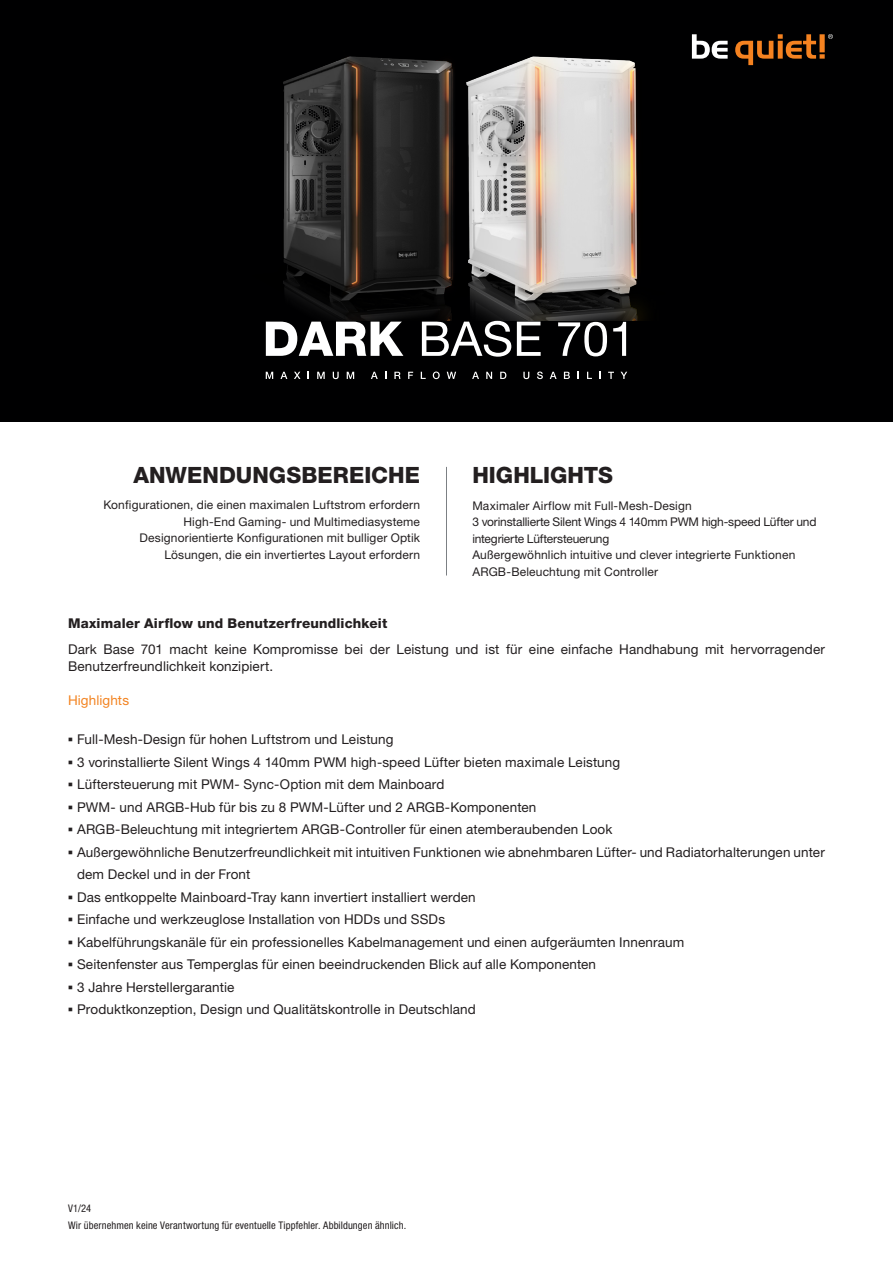
<style>
.page{position:relative;width:893px;height:1263px;background:#fff}
.page>*{position:absolute;margin:0;border:0;box-sizing:border-box;transform-origin:0 0}
.t1{font:800 22.5px "Helvetica Neue LT Pro";letter-spacing:.005em;color:#231f20}
.t2{font:13.5px/17.2px "Helvetica Neue LT Pro";letter-spacing:.01em;color:#231f20}
.t3{font:800 13.5px "Helvetica Neue LT Pro";letter-spacing:.01em;color:#231f20}
.t4{font:13.5px "Helvetica Neue LT Pro";letter-spacing:.01em;color:#f38422}
.t5{font:12px/16.5px "Helvetica Neue LT Pro";letter-spacing:.01em;color:#231f20}
.t6{font:condensed 10.5px/17.2px "Helvetica Neue LT Pro";letter-spacing:.01em;color:#231f20}
.s1{font-family:"Franklin Gothic";font-weight:500}
</style>
<div class="page">
<div style="left:0;top:0;width:893px;height:422px;background:#000001"></div>
<svg style="left:735px;top:34px;width:98px;height:31px"></svg>
<hr style="left:446px;top:467px;width:1px;height:108px;background:#7c8084">
<svg style="left:266px;top:322px;width:137px;height:34px"></svg>
<svg style="left:422px;top:321px;width:89px;height:36px"></svg>
<svg style="left:517px;top:322px;width:24px;height:34px"></svg>
<svg style="left:558px;top:322px;width:49px;height:34px"></svg>
<svg style="left:613px;top:322px;width:13px;height:34px"></svg>
<svg style="left:266px;top:372px;width:7px;height:7px"></svg>
<svg style="left:280px;top:372px;width:7px;height:7px"></svg>
<svg style="left:294px;top:372px;width:6px;height:7px"></svg>
<svg style="left:317px;top:372px;width:8px;height:7px"></svg>
<svg style="left:333px;top:372px;width:6px;height:7px"></svg>
<svg style="left:347px;top:372px;width:7px;height:7px"></svg>
<svg style="left:371px;top:372px;width:7px;height:7px"></svg>
<svg style="left:394px;top:372px;width:7px;height:7px"></svg>
<svg style="left:408px;top:372px;width:5px;height:7px"></svg>
<svg style="left:421px;top:372px;width:5px;height:7px"></svg>
<svg style="left:433px;top:372px;width:7px;height:7px"></svg>
<svg style="left:447px;top:372px;width:9px;height:7px"></svg>
<svg style="left:472px;top:372px;width:7px;height:7px"></svg>
<svg style="left:486px;top:372px;width:6px;height:7px"></svg>
<svg style="left:500px;top:372px;width:6px;height:7px"></svg>
<svg style="left:523px;top:372px;width:6px;height:7px"></svg>
<svg style="left:537px;top:372px;width:6px;height:7px"></svg>
<svg style="left:550px;top:372px;width:7px;height:7px"></svg>
<svg style="left:564px;top:372px;width:6px;height:7px"></svg>
<svg style="left:587px;top:372px;width:5px;height:7px"></svg>
<svg style="left:599px;top:372px;width:2px;height:7px"></svg>
<svg style="left:608px;top:372px;width:6px;height:7px"></svg>
<svg style="left:621px;top:372px;width:6px;height:7px"></svg>
<img style="left:283px;top:56px;width:104px;height:265px">
<img style="left:387px;top:34px;width:341px;height:287px">
<h1 class="t1" style="left:133px;top:462px;width:288px">ANWENDUNGSBEREICHE</h1>
<p class="t5" style="left:103px;top:496px;width:318px;text-align:right">Konfigurationen, die einen maximalen Luftstrom erfordern High-End Gaming- und Multimediasysteme Designorientierte Konfigurationen mit bulliger Optik Lösungen, die ein invertiertes Layout erfordern</p>
<h1 class="t1" style="left:472px;top:462px;width:142px">HIGHLIGHTS</h1>
<p class="t5" style="left:472px;top:497px;width:346px">Maximaler Airflow mit Full-Mesh-Design<br>3 vorinstallierte Silent Wings 4 140mm PWM high-speed Lüfter und integrierte Lüftersteuerung<br>Außergewöhnlich intuitive und clever integrierte Funktionen ARGB-Beleuchtung mit Controller</p>
<p class="t3" style="left:68px;top:615px;width:321px">Maximaler Airflow und Benutzerfreundlichkeit</p>
<p class="t2" style="left:68px;top:640px;width:758px">Dark Base 701 macht keine Kompromisse bei der Leistung und ist für eine einfache Handhabung mit hervorragender<br>Benutzerfreundlichkeit konzipiert.</p>
<p class="t4" style="left:68px;top:692px;width:63px">Highlights</p>
<p class="t2" style="left:68px;top:730px;width:327px"><span class="s1">▪</span> Full-Mesh-Design für hohen Luftstrom und Leistung</p>
<p class="t2" style="left:68px;top:753px;width:554px"><span class="s1">▪</span> 3 vorinstallierte Silent Wings 4 140mm PWM high-speed Lüfter bieten maximale Leistung</p>
<p class="t2" style="left:68px;top:775px;width:378px"><span class="s1">▪</span> Lüftersteuerung mit PWM- Sync-Option mit dem Mainboard</p>
<p class="t2" style="left:68px;top:798px;width:470px"><span class="s1">▪</span> PWM- und ARGB-Hub für bis zu 8 PWM-Lüfter und 2 ARGB-Komponenten</p>
<p class="t2" style="left:68px;top:820px;width:546px"><span class="s1">▪</span> ARGB-Beleuchtung mit integriertem ARGB-Controller für einen atemberaubenden Look</p>
<p class="t2" style="left:77px;top:840px;width:749px;line-height:22.5px;text-indent:-9px"><span class="s1">▪</span> Außergewöhnliche Benutzerfreundlichkeit mit intuitiven Funktionen wie abnehmbaren Lüfter- und Radiatorhalterungen unter dem Deckel und in der Front</p>
<p class="t2" style="left:68px;top:888px;width:409px"><span class="s1">▪</span> Das entkoppelte Mainboard-Tray kann invertiert installiert werden</p>
<p class="t2" style="left:68px;top:910px;width:379px"><span class="s1">▪</span> Einfache und werkzeuglose Installation von HDDs und SSDs</p>
<p class="t2" style="left:68px;top:933px;width:618px"><span class="s1">▪</span> Kabelführungskanäle für ein professionelles Kabelmanagement und einen aufgeräumten Innenraum</p>
<p class="t2" style="left:68px;top:955px;width:530px"><span class="s1">▪</span> Seitenfenster aus Temperglas für einen beeindruckenden Blick auf alle Komponenten</p>
<p class="t2" style="left:68px;top:978px;width:168px"><span class="s1">▪</span> 3 Jahre Herstellergarantie</p>
<p class="t2" style="left:68px;top:1000px;width:409px"><span class="s1">▪</span> Produktkonzeption, Design und Qualitätskontrolle in Deutschland</p>
<p class="t6" style="left:68px;top:1199px;width:340px">V1/24<br>Wir übernehmen keine Verantwortung für eventuelle Tippfehler. Abbildungen ähnlich.</p>
</div>
